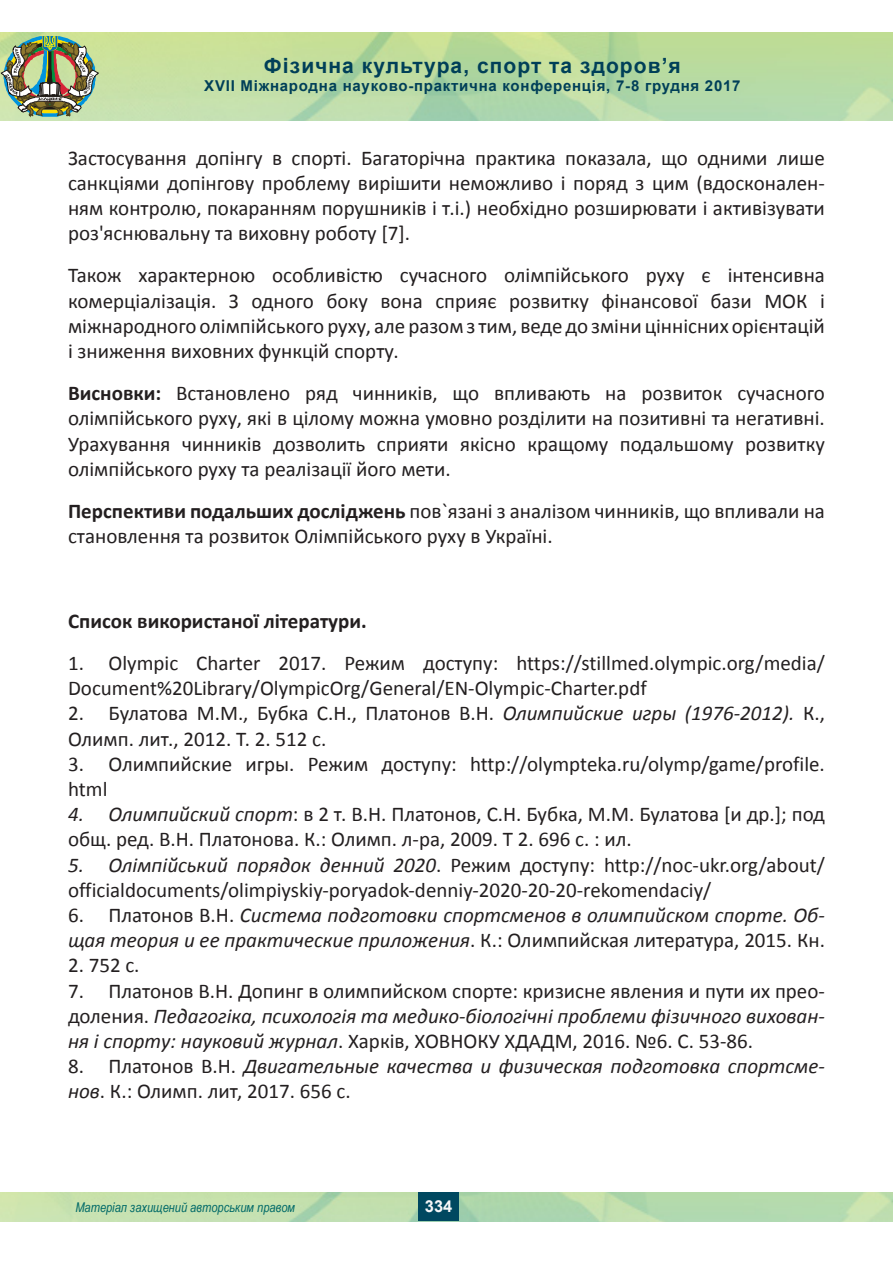
<style>
.page{position:relative;width:893px;height:1263px;background:#fff}
.page>*{position:absolute;margin:0;border:0;box-sizing:border-box;transform-origin:0 0}
.Обычный{font:21px/25.2px "Calibri";color:#231f20}
.Обычный-2{font:italic 21px/25.2px "Calibri";color:#231f20}
.t1{font:700 21px "Arial";letter-spacing:.05em;color:#003f58}
.Обычный-3{font:700 21px "Calibri";color:#231f20}
.t2{font:700 16.5px "Arial";color:#f7f7f8}
.t3{font:700 15px "Arial";letter-spacing:.05em;color:#003f58}
.t4{font:italic 13.5px "Arial Narrow";color:#006967}
.s1{font-weight:700}
.s2{font-style:italic}
.s3{font-style:normal}
</style>
<div class="page">
<img style="left:1px;top:36px;width:98px;height:81px">
<img style="left:0;top:1193px;width:892px;height:29px">
<div style="left:418px;top:1192px;width:41px;height:28px;background:#004860"></div>
<p class="t1" style="left:264px;top:51px;width:418px">Фізична культура, спорт та здоров’я</p>
<p class="t3" style="left:204px;top:75px;width:538px">XVII Міжнародна науково-практична конференція, 7-8 грудня 2017</p>
<p class="Обычный" style="left:68px;top:145px;width:758px;text-align:justify">Застосування допінгу в спорті. Багаторічна практика показала, що одними лише санкціями допінгову проблему вирішити неможливо і поряд з цим (вдосконален&shy;ням контролю, покаранням порушників і т.і.) необхідно розширювати і активізувати роз'яснювальну та виховну роботу [7].</p>
<p class="Обычный" style="left:68px;top:263px;width:758px;text-align:justify">Також характерною особливістю сучасного олімпійського руху є інтенсивна комерціалізація. З одного боку вона сприяє розвитку фінансової бази МОК і міжнародного олімпійського руху, але разом з тим, веде до зміни ціннісних орієнтацій і зниження виховних функцій спорту.</p>
<p class="Обычный" style="left:68px;top:381px;width:758px;text-align:justify"><span class="s1">Висновки:</span> Встановлено ряд чинників, що впливають на розвиток сучасного олімпійського руху, які в цілому можна умовно розділити на позитивні та негативні.<br>Урахування чинників дозволить сприяти якісно кращому подальшому розвитку олімпійського руху та реалізації його мети.</p>
<p class="Обычный" style="left:68px;top:499px;width:758px"><span class="s1">Перспективи подальших досліджень</span> пов`язані з аналізом чинників, що впливали на становлення та розвиток Олімпійського руху в Україні.</p>
<p class="Обычный-3" style="left:68px;top:607px;width:300px">Список використаної літератури.</p>
<p class="Обычный" style="left:68px;top:650px;width:758px">1. Olympic Charter 2017. Режим доступу: https://stillmed.olympic.org/media/<br>Document%20Library/OlympicOrg/General/EN-Olympic-Charter.pdf</p>
<p class="Обычный" style="left:68px;top:701px;width:758px">2. Булатова М.М., Бубка С.Н., Платонов В.Н. <span class="s2">Олимпийские игры (1976-2012).</span> К.,<br>Олимп. лит., 2012. Т. 2. 512 с.</p>
<p class="Обычный" style="left:68px;top:751px;width:758px">3. Олимпийские игры. Режим доступу: http://olympteka.ru/olymp/game/profile. html</p>
<p class="Обычный" style="left:68px;top:802px;width:758px"><span class="s2">4. Олимпийский спорт</span>: в 2 т. В.Н. Платонов, С.Н. Бубка, М.М. Булатова [и др.]; под общ. ред. В.Н. Платонова. К.: Олимп. л-ра, 2009. Т 2. 696 с. : ил.</p>
<p class="Обычный" style="left:68px;top:852px;width:758px"><span class="s2">5. Олімпійський порядок денний 2020</span>. Режим доступу: http://noc-ukr.org/about/ officialdocuments/olimpiyskiy-poryadok-denniy-2020-20-20-rekomendaciy/</p>
<p class="Обычный-2" style="left:68px;top:901px;width:758px"><span class="s3">6. Платонов В.Н.</span> Система подготовки спортсменов в олимпийском спорте. Об&shy;щая теория и ее практические приложения<span class="s3">. К.: Олимпийская литература, 2015. Кн.</span></p>
<p class="Обычный" style="left:68px;top:953px;width:73px">2. 752 с.</p>
<p class="Обычный" style="left:68px;top:978px;width:758px;text-align:justify">7. Платонов В.Н. Допинг в олимпийском спорте: кризисне явления и пути их прео&shy;доления. <span class="s2">Педагогіка, психологія та медико-біологічні проблеми фізичного вихован&shy;ня і спорту: науковий журнал</span>. Харків, ХОВНОКУ ХДАДМ, 2016. №6. С. 53-86.</p>
<p class="Обычный-2" style="left:68px;top:1053px;width:758px"><span class="s3">8. Платонов В.Н.</span> Двигательные качества и физическая подготовка спортсме&shy;нов<span class="s3">. К.: Олимп. лит, 2017. 656 с.</span></p>
<p class="t4" style="left:75px;top:1198px;width:221px">Матеріал захищений авторським правом</p>
<p class="t2" style="left:425px;top:1195px;width:29px">334</p>
</div>
